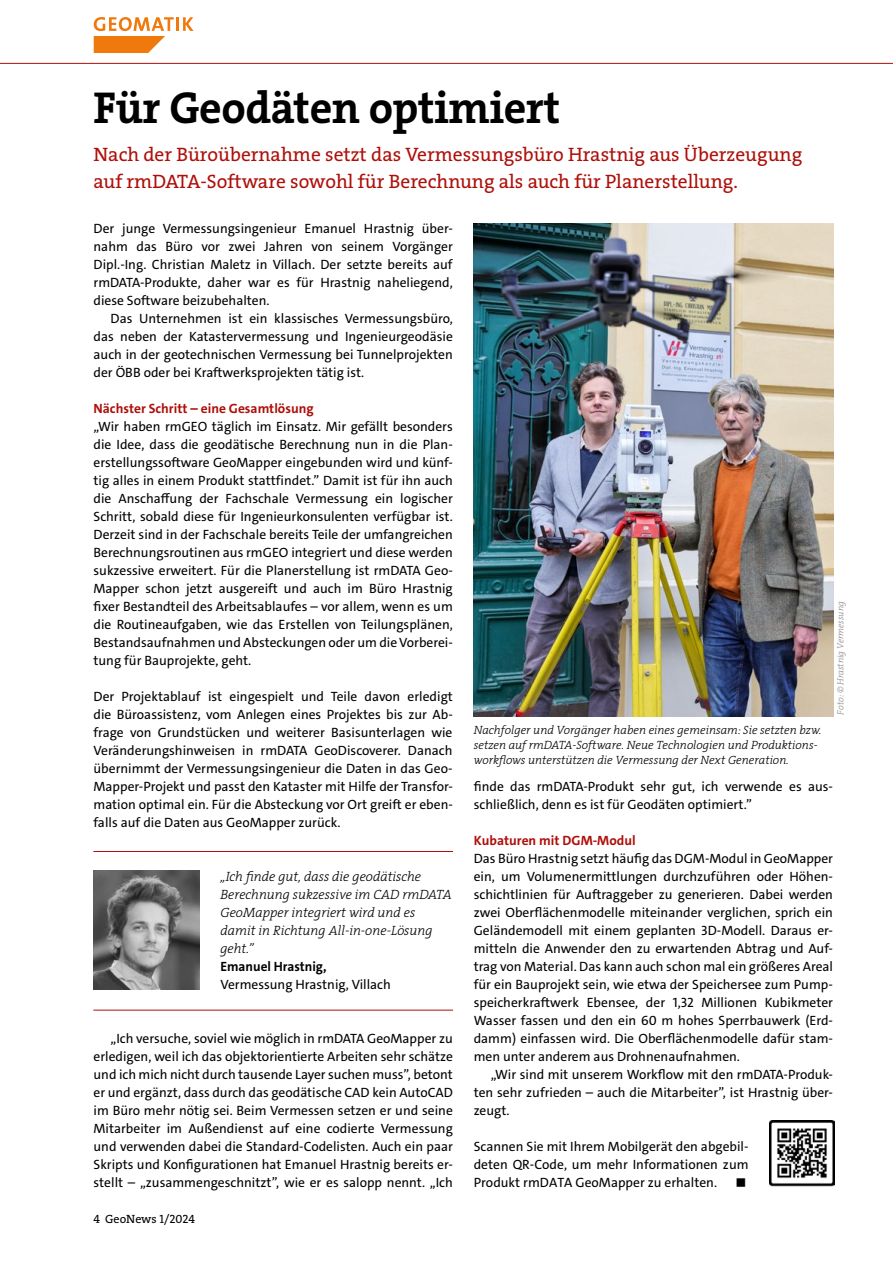
<style>
.page{position:relative;width:893px;height:1263px;background:#fff}
.page>*{position:absolute;margin:0;border:0;box-sizing:border-box;transform-origin:0 0}
.t1{font:45px "The Serif LP7 Bld";letter-spacing:-.01em;color:#000}
.t2{font:19.5px/27px "The Serif LP5 Plain";color:#ae0f0a}
.t3{font:13.5px/18px "The Sans C4 s";color:#000;text-align:justify}
.t4{font:13.5px/18px "The Serif LP3 Lig IT";color:#000}
.t5{font:700 13.5px "The Sans C4 s";color:#ae0f0a}
.t6{font:700 13.5px "The Sans C4 s";color:#000}
.t7{font:12px/15px "The Serif LP3 Lig IT";color:#000}
.t8{font:12px "The Serif LP5 Plain";color:#000}
.t9{font:9px "The Serif LP3 Lig IT";color:#878787}
</style>
<div class="page">
<svg style="left:0;top:17px;width:893px;height:47px"></svg>
<hr style="left:176px;top:17px;width:3px;height:14px;background:#ef790c">
<svg style="left:183px;top:17px;width:10px;height:14px"></svg>
<svg style="left:94px;top:17px;width:80px;height:36px"></svg>
<img style="left:770px;top:1120px;width:65px;height:66px">
<img style="left:94px;top:870px;width:105px;height:119px">
<hr style="left:93px;top:851px;width:360px;height:1px;background:#ae0f0a">
<hr style="left:93px;top:1010px;width:360px;height:1px;background:#ae0f0a">
<img style="left:474px;top:223px;width:359px;height:494px">
<h1 class="t1" style="left:94px;top:78px;width:468px">Für Geodäten optimiert</h1>
<h2 class="t2" style="left:94px;top:141px;width:710px">Nach der Büroübernahme setzt das Vermessungsbüro Hrastnig aus Überzeugung auf rmDATA-Software sowohl für Berechnung als auch für Planerstellung.</h2>
<p class="t3" style="left:94px;top:220px;width:361px">Der junge Vermessungsingenieur Emanuel Hrastnig über&shy;nahm das Büro vor zwei Jahren von seinem Vorgänger Dipl.-Ing. Christian Maletz in Villach. Der setzte bereits auf rmDATA-Produkte, daher war es für Hrastnig naheliegend, diese Software beizubehalten.</p>
<p class="t3" style="left:94px;top:310px;width:361px;text-indent:17px">Das Unternehmen ist ein klassisches Vermessungsbüro, das neben der Katastervermessung und Ingenieurgeodäsie auch in der geotechnischen Vermessung bei Tunnelprojekten der ÖBB oder bei Kraftwerksprojekten tätig ist.</p>
<p class="t5" style="left:94px;top:400px;width:222px">Nächster Schritt – eine Gesamtlösung</p>
<p class="t3" style="left:94px;top:418px;width:361px">„Wir haben rmGEO täglich im Einsatz. Mir gefällt besonders die Idee, dass die geodätische Berechnung nun in die Plan&shy;erstellungssoftware GeoMapper eingebunden wird und künf&shy;tig alles in einem Produkt stattfindet.” Damit ist für ihn auch die Anschaffung der Fachschale Vermessung ein logischer Schritt, sobald diese für Ingenieurkonsulenten verfügbar ist.<br>Derzeit sind in der Fachschale bereits Teile der umfangreichen Berechnungsroutinen aus rmGEO integriert und diese werden sukzessive erweitert. Für die Planerstellung ist rmDATA Geo-Mapper schon jetzt ausgereift und auch im Büro Hrastnig -f-ixer Bestandteil des Arbeitsablaufes – vor allem, wenn es um die Routineaufgaben, wie das Erstellen von Teilungsplänen, Bestandsaufnahmen und Absteckungen oder um die Vorberei&shy;tung für Bauprojekte, geht.</p>
<p class="t3" style="left:94px;top:687px;width:361px">Der Projektablauf ist eingespielt und Teile davon erledigt die Büroassistenz, vom Anlegen eines Projektes bis zur Ab&shy;frage von Grundstücken und weiterer Basisunterlagen wie Veränderungshinweisen in rmDATA GeoDiscoverer. Danach übernimmt der Vermessungsingenieur die Daten in das Geo-Mapper-Projekt und passt den Kataster mit Hilfe der Transfor&shy;mation optimal ein. Für die Absteckung vor Ort greift er eben&shy;falls auf die Daten aus GeoMapper zurück.</p>
<p class="t4" style="left:220px;top:868px;width:233px">„Ich finde gut, dass die geodätische<br>Berechnung sukzessive im CAD rmDATA<br>GeoMapper integriert wird und es damit in Richtung All-in-one-Lösung geht.”</p>
<p class="t6" style="left:220px;top:958px;width:108px">Emanuel Hrastnig,</p>
<p class="t3" style="left:220px;top:976px;width:172px">Vermessung Hrastnig, Villach</p>
<p class="t3" style="left:94px;top:1029px;width:361px;text-indent:17px">„Ich versuche, soviel wie möglich in rmDATA GeoMapper zu erledigen, weil ich das objektorientierte Arbeiten sehr schätze und ich mich nicht durch tausende Layer suchen muss”, betont er und ergänzt, dass durch das geodätische CAD kein AutoCAD im Büro mehr nötig sei. Beim Vermessen setzen er und seine Mitarbeiter im Außendienst auf eine codierte Vermessung und verwenden dabei die Standard-Codelisten. Auch ein paar Skripts und Konfigurationen hat Emanuel Hrastnig bereits er&shy;stellt – „zusammengeschnitzt”, wie er es salopp nennt. „Ich</p>
<p class="t8" style="left:94px;top:1211px;width:103px">4 GeoNews 1/2024</p>
<p class="t7" style="left:474px;top:723px;width:349px">Nachfolger und Vorgänger haben eines gemeinsam: Sie setzten bzw. setzen auf rmDATA-Software. Neue Technologien und Produktions&shy;workflows unterstützen die Vermessung der Next Generation.</p>
<p class="t9" style="left:835px;top:715px;width:115px;rotate:-90deg">Foto: © Hrastnig Vermessung</p>
<p class="t3" style="left:474px;top:778px;width:360px">finde das rmDATA-Produkt sehr gut, ich verwende es aus&shy;schließlich, denn es ist für Geodäten optimiert.”</p>
<p class="t5" style="left:474px;top:832px;width:163px">Kubaturen mit DGM-Modul</p>
<p class="t3" style="left:474px;top:850px;width:361px">Das Büro Hrastnig setzt häufig das DGM-Modul in GeoMapper ein, um Volumenermittlungen durchzuführen oder Höhen&shy;schichtlinien für Auftraggeber zu generieren. Dabei werden zwei Oberflächenmodelle miteinander verglichen, sprich ein Geländemodell mit einem geplanten 3D-Modell. Daraus er&shy;mitteln die Anwender den zu erwartenden Abtrag und Auf&shy;trag von Material. Das kann auch schon mal ein größeres Areal für ein Bauprojekt sein, wie etwa der Speichersee zum Pump&shy;speicherkraftwerk Ebensee, der 1,32 Millionen Kubikmeter Wasser fassen und den ein 60 m hohes Sperrbauwerk (Erd&shy;damm) einfassen wird. Die Oberflächenmodelle dafür stam&shy;men unter anderem aus Drohnenaufnahmen.</p>
<p class="t3" style="left:474px;top:1065px;width:361px;text-indent:17px">„Wir sind mit unserem Workflow mit den rmDATA-Produk&shy;ten sehr zufrieden – auch die Mitarbeiter”, ist Hrastnig über&shy;zeugt.</p>
<p class="t3" style="left:474px;top:1137px;width:276px">Scannen Sie mit Ihrem Mobilgerät den abgebil&shy;deten QR-Code, um mehr Informationen zum Produkt rmDATA GeoMapper zu erhalten.</p>
</div>
